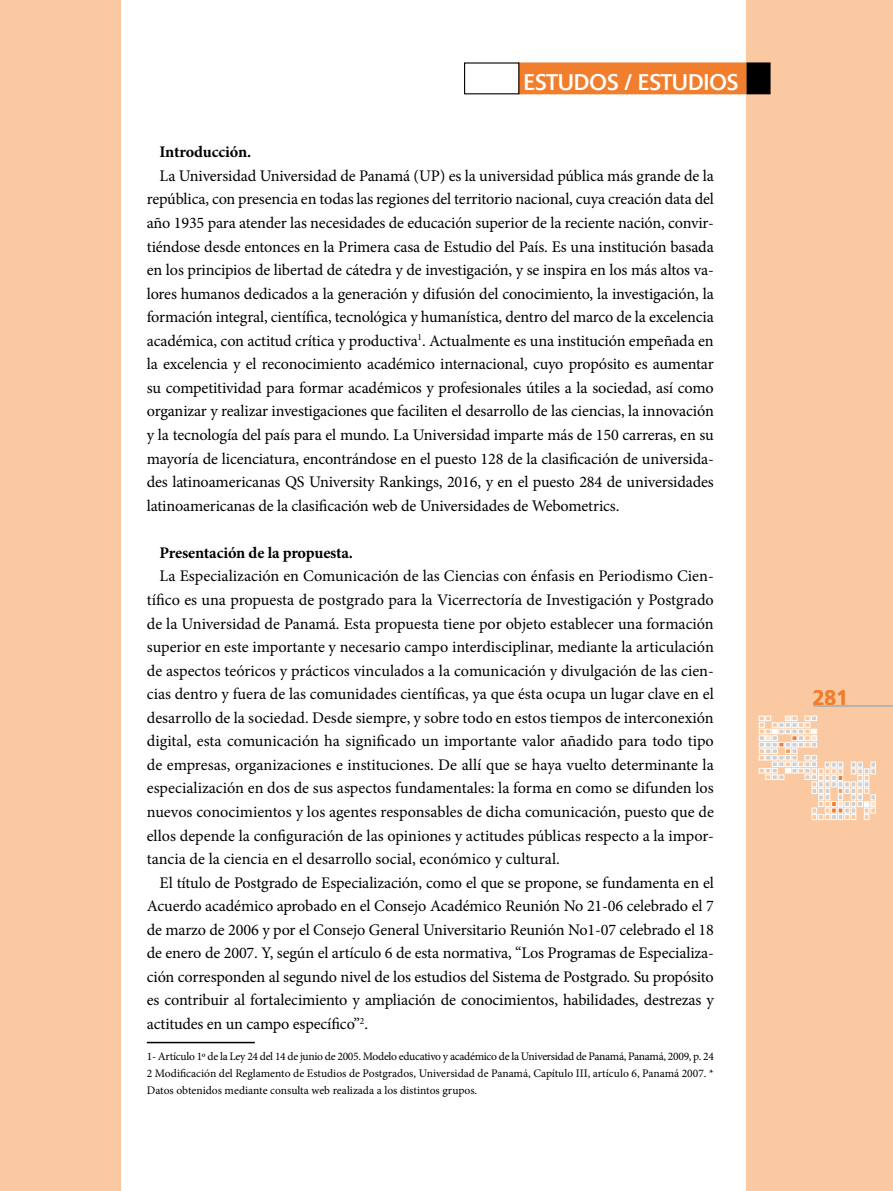
<style>
.page{position:relative;width:893px;height:1191px;background:#fff}
.page>*{position:absolute;margin:0;border:0;box-sizing:border-box;transform-origin:0 0}
.t1{font:22.5px "Delta";letter-spacing:.01em;color:#fff;scale:.95 1}
.t2{font:700 21px "Frutiger";color:#f07e2d}
.t3{font:16.2px/23.5px "Minion Pro";letter-spacing:-.01em;color:#000;text-align:justify}
.t4{font:700 16.2px "Minion Pro";letter-spacing:-.01em;color:#000}
.t5{font:11.55px/17.2px "Minion Pro";color:#000;text-align:justify}
</style>
<div class="page">
<div style="left:746px;top:0;width:147px;height:1191px;background:#fac9a1"></div>
<div style="left:0;top:0;width:121px;height:1191px;background:#fac9a1"></div>
<hr style="left:814px;top:705px;width:79px;height:1px;background:#fff">
<svg style="left:755px;top:716px;width:121px;height:103px;background:#f6d4b9"></svg>
<div style="left:518px;top:62px;width:228px;height:32px;background:#f07e2d;border:2px solid #f07e2d"></div>
<div style="left:746px;top:62px;width:25px;height:32px;background:#000;border:2px solid #000"></div>
<hr style="left:147px;top:1041px;width:108px;height:2px;background:#000">
<h1 class="t1" style="left:524px;top:69px;width:227px">ESTUDOS / ESTUDIOS</h1>
<p class="t4" style="left:160px;top:141px;width:93px">Introducción.</p>
<p class="t3" style="left:147px;top:164px;width:569px;text-indent:13px">La Universidad Universidad de Panamá (UP) es la universidad pública más grande de la república, con presencia en todas las regiones del territorio nacional, cuya creación data del año 1935 para atender las necesidades de educación superior de la reciente nación, convir&shy;tiéndose desde entonces en la Primera casa de Estudio del País. Es una institución basada en los principios de libertad de cátedra y de investigación, y se inspira en los más altos va&shy;lores humanos dedicados a la generación y difusión del conocimiento, la investigación, la formación integral, científica, tecnológica y humanística, dentro del marco de la excelencia académica, con actitud crítica y productiva<sup>1</sup>. Actualmente es una institución empeñada en la excelencia y el reconocimiento académico internacional, cuyo propósito es aumentar su competitividad para formar académicos y profesionales útiles a la sociedad, así como organizar y realizar investigaciones que faciliten el desarrollo de las ciencias, la innovación y la tecnología del país para el mundo. La Universidad imparte más de 150 carreras, en su mayoría de licenciatura, encontrándose en el puesto 128 de la clasificación de universida&shy;des latinoamericanas QS University Rankings, 2016, y en el puesto 284 de universidades latinoamericanas de la clasificación web de Universidades de Webometrics.</p>
<p class="t4" style="left:160px;top:541px;width:195px">Presentación de la propuesta.</p>
<p class="t3" style="left:147px;top:564px;width:569px;text-indent:13px">La Especialización en Comunicación de las Ciencias con énfasis en Periodismo Cien&shy;tífico es una propuesta de postgrado para la Vicerrectoría de Investigación y Postgrado de la Universidad de Panamá. Esta propuesta tiene por objeto establecer una formación superior en este importante y necesario campo interdisciplinar, mediante la articulación de aspectos teóricos y prácticos vinculados a la comunicación y divulgación de las cien&shy;cias dentro y fuera de las comunidades científicas, ya que ésta ocupa un lugar clave en el desarrollo de la sociedad. Desde siempre, y sobre todo en estos tiempos de interconexión digital, esta comunicación ha significado un importante valor añadido para todo tipo de empresas, organizaciones e instituciones. De allí que se haya vuelto determinante la especialización en dos de sus aspectos fundamentales: la forma en como se difunden los nuevos conocimientos y los agentes responsables de dicha comunicación, puesto que de ellos depende la configuración de las opiniones y actitudes públicas respecto a la impor&shy;tancia de la ciencia en el desarrollo social, económico y cultural.</p>
<p class="t3" style="left:147px;top:870px;width:569px;text-indent:13px">El título de Postgrado de Especialización, como el que se propone, se fundamenta en el Acuerdo académico aprobado en el Consejo Académico Reunión No 21-06 celebrado el 7 de marzo de 2006 y por el Consejo General Universitario Reunión No1-07 celebrado el 18 de enero de 2007. Y, según el artículo 6 de esta normativa, “Los Programas de Especializa&shy;ción corresponden al segundo nivel de los estudios del Sistema de Postgrado. Su propósito es contribuir al fortalecimiento y ampliación de conocimientos, habilidades, destrezas y actitudes en un campo específico”<sup>2</sup>.</p>
<p class="t5" style="left:147px;top:1047px;width:569px">1‑ Artículo 1º de la Ley 24 del 14 de junio de 2005. Modelo educativo y académico de la Universidad de Panamá, Panamá, 2009, p. 24<br>2 Modificación del Reglamento de Estudios de Postgrados, Universidad de Panamá, Capítulo III, artículo 6, Panamá 2007. * Datos obtenidos mediante consulta web realizada a los distintos grupos.</p>
<p class="t2" style="left:813px;top:685px;width:37px">281</p>
</div>
